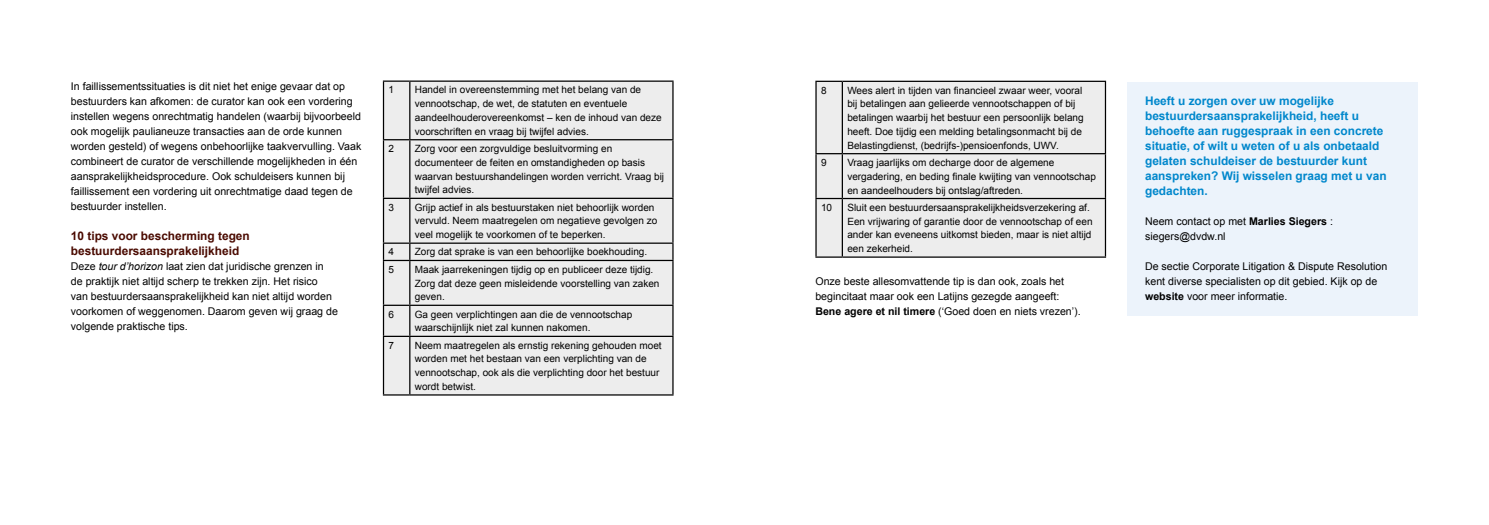
<style>
.page{position:relative;width:1489px;height:525px;background:#fff}
.page>*{position:absolute;margin:0;border:0;box-sizing:border-box;transform-origin:0 0}
.t1{font:700 11.88px/15px "Arial";color:#0087cc}
.t2{font:700 11.88px/15px "Arial";color:#4a0a00}
.t3{font:10.62px/15px "Arial";color:#000}
.t4{font:10px/13.8px "Arial";color:#000}
.s1{font-style:italic}
.s2{font-weight:700}
</style>
<div class="page">
<div style="left:384px;top:82px;width:288px;height:312px;background:#ededed"></div>
<hr style="left:383px;top:80px;width:27px;height:2px;background:#000">
<hr style="left:383px;top:82px;width:1px;height:57px;background:#000">
<hr style="left:410px;top:80px;width:263px;height:2px;background:#000">
<hr style="left:409px;top:82px;width:1px;height:57px;background:#000">
<hr style="left:672px;top:82px;width:1px;height:57px;background:#000">
<svg style="left:383px;top:139px;width:27px;height:1px"></svg>
<hr style="left:383px;top:140px;width:1px;height:57px;background:#000">
<hr style="left:410px;top:139px;width:263px;height:1px;background:#000">
<hr style="left:409px;top:140px;width:1px;height:57px;background:#000">
<hr style="left:672px;top:140px;width:1px;height:57px;background:#000">
<hr style="left:383px;top:197px;width:27px;height:2px;background:#000">
<hr style="left:383px;top:199px;width:1px;height:43px;background:#000">
<hr style="left:410px;top:197px;width:263px;height:2px;background:#000">
<hr style="left:409px;top:199px;width:1px;height:43px;background:#000">
<hr style="left:672px;top:199px;width:1px;height:43px;background:#000">
<hr style="left:383px;top:242px;width:27px;height:2px;background:#000">
<hr style="left:410px;top:242px;width:263px;height:2px;background:#000">
<svg style="left:672px;top:244px;width:1px;height:16px"></svg>
<svg style="left:383px;top:244px;width:27px;height:17px"></svg>
<hr style="left:383px;top:261px;width:1px;height:43px;background:#000">
<hr style="left:410px;top:260px;width:263px;height:1px;background:#000">
<hr style="left:409px;top:261px;width:1px;height:43px;background:#000">
<hr style="left:672px;top:261px;width:1px;height:43px;background:#000">
<hr style="left:383px;top:304px;width:27px;height:2px;background:#000">
<svg style="left:383px;top:306px;width:1px;height:29px"></svg>
<hr style="left:410px;top:304px;width:263px;height:2px;background:#000">
<svg style="left:409px;top:306px;width:1px;height:29px"></svg>
<svg style="left:672px;top:306px;width:1px;height:29px"></svg>
<hr style="left:383px;top:335px;width:27px;height:2px;background:#000">
<hr style="left:383px;top:337px;width:1px;height:57px;background:#000">
<hr style="left:410px;top:335px;width:263px;height:2px;background:#000">
<hr style="left:409px;top:337px;width:1px;height:57px;background:#000">
<hr style="left:672px;top:337px;width:1px;height:57px;background:#000">
<svg style="left:383px;top:394px;width:27px;height:1px"></svg>
<hr style="left:410px;top:394px;width:263px;height:1px;background:#000">
<div style="left:816px;top:82px;width:288px;height:174px;background:#ededed"></div>
<svg style="left:815px;top:81px;width:27px;height:1px"></svg>
<hr style="left:815px;top:82px;width:1px;height:71px;background:#000">
<hr style="left:842px;top:81px;width:264px;height:1px;background:#000">
<hr style="left:841px;top:82px;width:2px;height:71px;background:#000">
<hr style="left:1104px;top:82px;width:2px;height:71px;background:#000">
<svg style="left:815px;top:153px;width:27px;height:1px"></svg>
<hr style="left:815px;top:154px;width:1px;height:44px;background:#000">
<hr style="left:842px;top:153px;width:264px;height:1px;background:#000">
<hr style="left:841px;top:154px;width:2px;height:44px;background:#000">
<hr style="left:1104px;top:154px;width:2px;height:44px;background:#000">
<svg style="left:815px;top:198px;width:27px;height:1px"></svg>
<hr style="left:815px;top:199px;width:1px;height:57px;background:#000">
<hr style="left:842px;top:198px;width:264px;height:1px;background:#000">
<hr style="left:841px;top:199px;width:2px;height:57px;background:#000">
<hr style="left:1104px;top:199px;width:2px;height:57px;background:#000">
<svg style="left:815px;top:256px;width:27px;height:1px"></svg>
<hr style="left:842px;top:256px;width:264px;height:1px;background:#000">
<div style="left:1127px;top:82px;width:290px;height:233px;background:#ecf3fb"></div>
<p class="t3" style="left:71px;top:79px;width:292px">In faillissementssituaties is dit niet het enige gevaar dat op bestuurders kan afkomen: de curator kan ook een vordering instellen wegens onrechtmatig handelen (waarbij bijvoorbeeld ook mogelijk paulianeuze transacties aan de orde kunnen worden gesteld) of wegens onbehoorlijke taakvervulling. Vaak combineert de curator de verschillende mogelijkheden in één aansprakelijkheidsprocedure. Ook schuldeisers kunnen bij faillissement een vordering uit onrechtmatige daad tegen de bestuurder instellen.</p>
<p class="t2" style="left:71px;top:229px;width:180px">10 tips voor bescherming tegen bestuurdersaansprakelijkheid</p>
<p class="t3" style="left:71px;top:259px;width:268px">Deze <span class="s1">tour d’horizon</span> laat zien dat juridische grenzen in de praktijk niet altijd scherp te trekken zijn. Het risico<br>van bestuurdersaansprakelijkheid kan niet altijd worden voorkomen of weggenomen. Daarom geven wij graag de volgende praktische tips.</p>
<p class="t4" style="left:388px;top:83px;width:7px">1</p>
<p class="t4" style="left:415px;top:83px;width:248px">Handel in overeenstemming met het belang van de vennootschap, de wet, de statuten en eventuele aandeelhouderovereenkomst – ken de inhoud van deze voorschriften en vraag bij twijfel advies.</p>
<p class="t4" style="left:388px;top:142px;width:7px">2</p>
<p class="t4" style="left:415px;top:142px;width:251px">Zorg voor een zorgvuldige besluitvorming en documenteer de feiten en omstandigheden op basis waarvan bestuurshandelingen worden verricht. Vraag bij twijfel advies.</p>
<p class="t4" style="left:388px;top:200px;width:7px">3</p>
<p class="t4" style="left:415px;top:200px;width:244px">Grijp actief in als bestuurstaken niet behoorlijk worden vervuld. Neem maatregelen om negatieve gevolgen zo veel mogelijk te voorkomen of te beperken.</p>
<p class="t4" style="left:388px;top:245px;width:7px">4</p>
<p class="t4" style="left:415px;top:245px;width:234px">Zorg dat sprake is van een behoorlijke boekhouding.</p>
<p class="t4" style="left:388px;top:262px;width:7px">5</p>
<p class="t4" style="left:415px;top:262px;width:246px">Maak jaarrekeningen tijdig op en publiceer deze tijdig.<br>Zorg dat deze geen misleidende voorstelling van zaken geven.</p>
<p class="t4" style="left:388px;top:307px;width:7px">6</p>
<p class="t4" style="left:415px;top:307px;width:219px">Ga geen verplichtingen aan die de vennootschap waarschijnlijk niet zal kunnen nakomen.</p>
<p class="t4" style="left:388px;top:338px;width:7px">7</p>
<p class="t4" style="left:415px;top:338px;width:248px">Neem maatregelen als ernstig rekening gehouden moet worden met het bestaan van een verplichting van de vennootschap, ook als die verplichting door het bestuur wordt betwist.</p>
<p class="t4" style="left:821px;top:83px;width:7px">8</p>
<p class="t4" style="left:847px;top:83px;width:238px">Wees alert in tijden van financieel zwaar weer, vooral bij betalingen aan gelieerde vennootschappen of bij betalingen waarbij het bestuur een persoonlijk belang heeft. Doe tijdig een melding betalingsonmacht bij de Belastingdienst, (bedrijfs-)pensioenfonds, UWV.</p>
<p class="t4" style="left:821px;top:156px;width:7px">9</p>
<p class="t4" style="left:847px;top:156px;width:250px">Vraag jaarlijks om decharge door de algemene vergadering, en beding finale kwijting van vennootschap en aandeelhouders bij ontslag/aftreden.</p>
<p class="t4" style="left:821px;top:200px;width:13px">10</p>
<p class="t4" style="left:847px;top:200px;width:247px">Sluit een bestuurdersaansprakelijkheidsverzekering af.<br>Een vrijwaring of garantie door de vennootschap of een ander kan eveneens uitkomst bieden, maar is niet altijd een zekerheid.</p>
<p class="t3" style="left:815px;top:274px;width:267px">Onze beste allesomvattende tip is dan ook, zoals het begincitaat maar ook een Latijns gezegde aangeeft:<br><span class="s2">Bene agere et nil timere</span> (‘Goed doen en niets vrezen’).</p>
<p class="t1" style="left:1144px;top:94px;width:243px">Heeft u zorgen over uw mogelijke bestuurdersaansprakelijkheid, heeft u behoefte aan ruggespraak in een concrete situatie, of wilt u weten of u als onbetaald gelaten schuldeiser de bestuurder kunt aanspreken? Wij wisselen graag met u van gedachten.</p>
<p class="t3" style="left:1144px;top:214px;width:189px">Neem contact op met <span class="s2">Marlies Siegers</span> : siegers@dvdw.nl</p>
<p class="t3" style="left:1144px;top:259px;width:244px">De sectie Corporate Litigation &amp; Dispute Resolution kent diverse specialisten op dit gebied. Kijk op de <span class="s2">website</span> voor meer informatie.</p>
</div>
